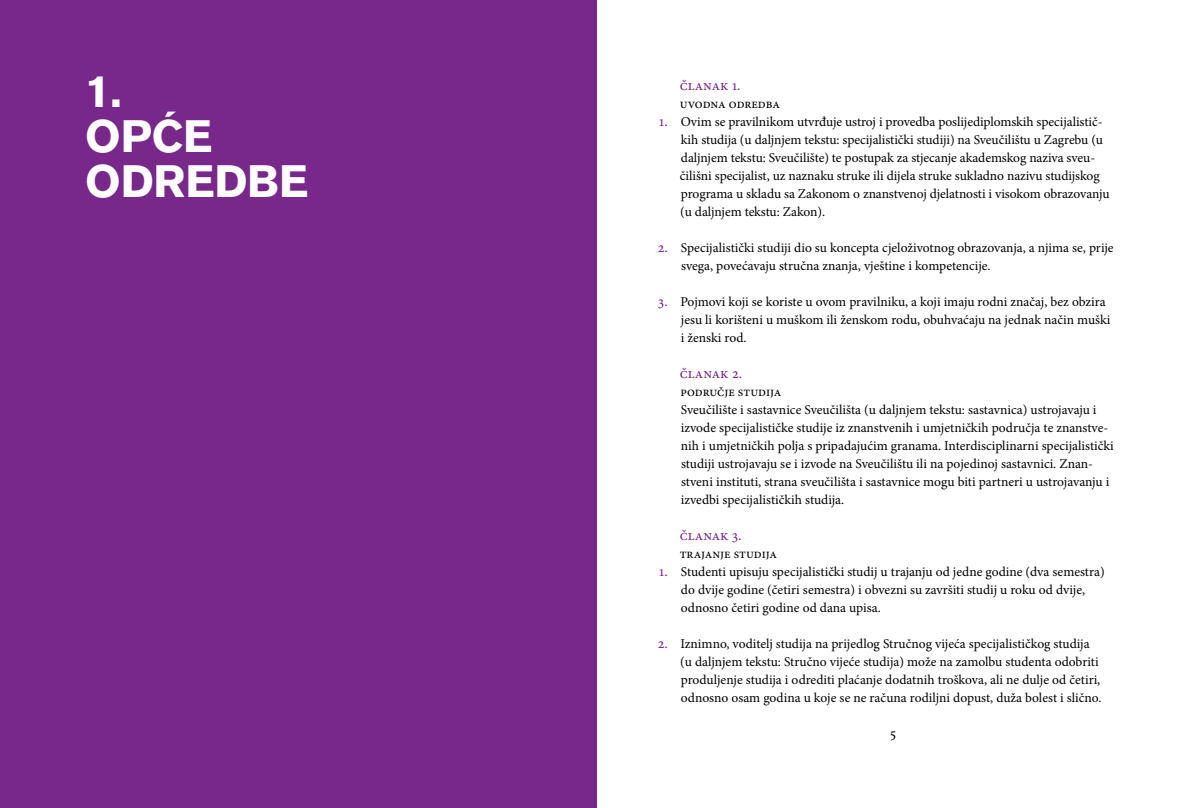
<style>
.page{position:relative;width:1191px;height:808px;background:#fff}
.page>*{position:absolute;margin:0;border:0;box-sizing:border-box;transform-origin:0 0}
.t1{font:700 45px/45px "Akzidenz Grotesk CE";color:#fff}
.t2{font:15px "Minion Pro";color:#78278b}
.t3{font:15px "Minion Pro";color:#000}
.t4{font:13.5px/18px "Minion Pro";letter-spacing:-.005em;color:#000}
</style>
<div class="page">
<div style="left:0;top:0;width:596px;height:808px;background:#78278b"></div>
<h1 class="t1" style="left:85px;top:69px;width:225px">1.<br>OPĆE<br>ODREDBE</h1>
<p class="t2" style="left:659px;top:111px;width:10px">1.</p>
<p class="t2" style="left:657px;top:237px;width:12px">2.</p>
<p class="t2" style="left:658px;top:291px;width:11px">3.</p>
<p class="t2" style="left:659px;top:561px;width:10px">1.</p>
<p class="t2" style="left:657px;top:633px;width:12px">2.</p>
<p class="t2" style="left:680px;top:75px;width:62px">članak 1.</p>
<p class="t4" style="left:680px;top:95px;width:431px">uvodna odredba<br>Ovim se pravilnikom utvrđuje ustroj i provedba poslijediplomskih specijalistič&shy;kih studija (u daljnjem tekstu: specijalistički studiji) na Sveučilištu u Zagrebu (u daljnjem tekstu: Sveučilište) te postupak za stjecanje akademskog naziva sveu&shy;čilišni specijalist, uz naznaku struke ili dijela struke sukladno nazivu studijskog programa u skladu sa Zakonom o znanstvenoj djelatnosti i visokom obrazovanju (u daljnjem tekstu: Zakon).</p>
<p class="t4" style="left:681px;top:239px;width:434px">Specijalistički studiji dio su koncepta cjeloživotnog obrazovanja, a njima se, prije svega, povećavaju stručna znanja, vještine i kompetencije.</p>
<p class="t4" style="left:680px;top:293px;width:431px">Pojmovi koji se koriste u ovom pravilniku, a koji imaju rodni značaj, bez obzira jesu li korišteni u muškom ili ženskom rodu, obuhvaćaju na jednak način muški i ženski rod.</p>
<p class="t2" style="left:680px;top:363px;width:64px">članak 2.</p>
<p class="t4" style="left:680px;top:383px;width:435px">područje studija<br>Sveučilište i sastavnice Sveučilišta (u daljnjem tekstu: sastavnica) ustrojavaju i izvode specijalističke studije iz znanstvenih i umjetničkih područja te znanstve&shy;nih i umjetničkih polja s pripadajućim granama. Interdisciplinarni specijalistički studiji ustrojavaju se i izvode na Sveučilištu ili na pojedinoj sastavnici. Znan&shy;stveni instituti, strana sveučilišta i sastavnice mogu biti partneri u ustrojavanju i izvedbi specijalističkih studija.</p>
<p class="t2" style="left:680px;top:525px;width:63px">članak 3.</p>
<p class="t4" style="left:680px;top:545px;width:426px">trajanje studija<br>Studenti upisuju specijalistički studij u trajanju od jedne godine (dva semestra) do dvije godine (četiri semestra) i obvezni su završiti studij u roku od dvije, odnosno četiri godine od dana upisa.</p>
<p class="t4" style="left:680px;top:635px;width:423px">Iznimno, voditelj studija na prijedlog Stručnog vijeća specijalističkog studija (u daljnjem tekstu: Stručno vijeće studija) može na zamolbu studenta odobriti produljenje studija i odrediti plaćanje dodatnih troškova, ali ne dulje od četiri, odnosno osam godina u koje se ne računa rodiljni dopust, duža bolest i slično.</p>
<p class="t3" style="left:890px;top:723px;width:8px">5</p>
</div>
